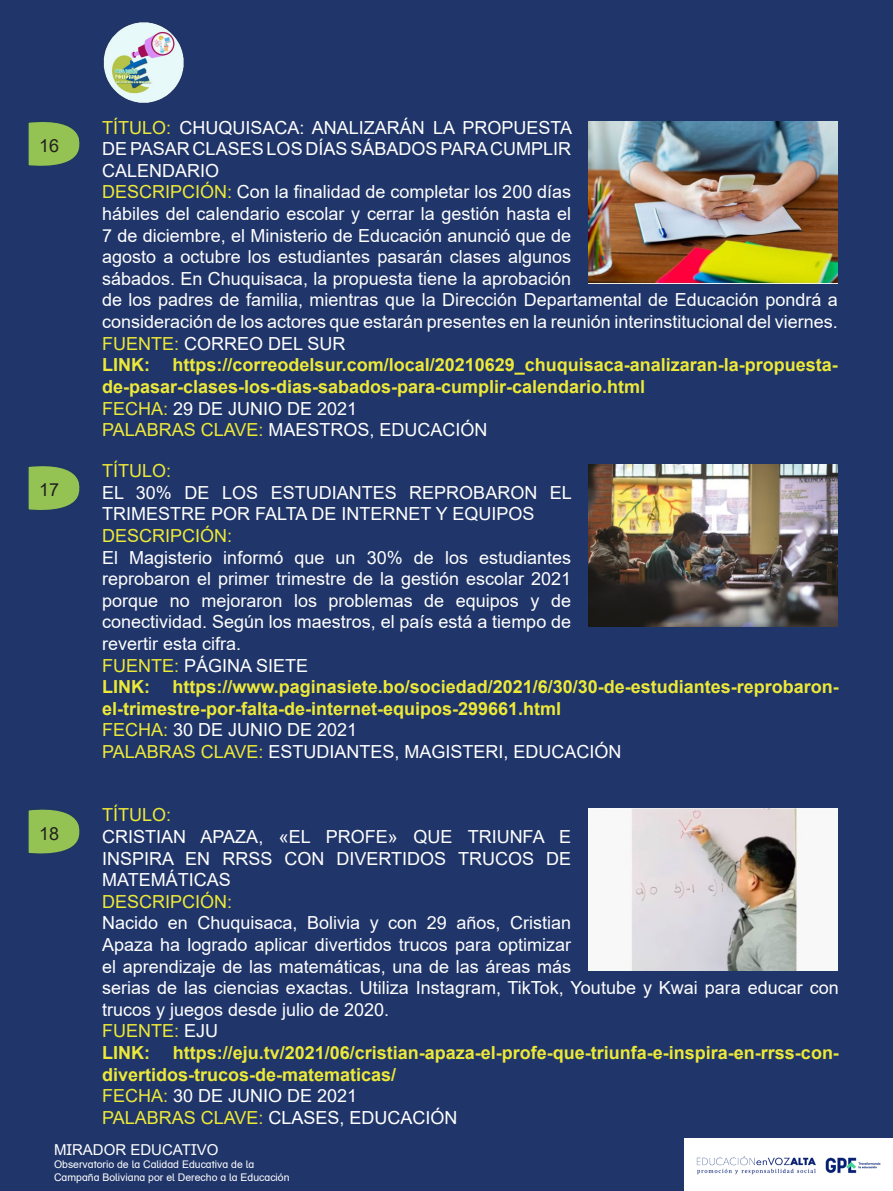
<style>
.page{position:relative;width:893px;height:1191px;background:#203569}
.page>*{position:absolute;margin:0;border:0;box-sizing:border-box;transform-origin:0 0}
.t1{font:18px/21.6px "Arial";color:#fff;text-align:justify}
.t2{font:700 18px/21.6px "Arial";color:#ede938}
.t3{font:18px "Arial";color:#ede938}
.t4{font:18px "Arial";color:#231f20}
.t5{font:15px "Arial";color:#fff}
.t6{font:10.5px "Arial";color:#fff}
.s1{color:#ede938}
.s2{color:#fff}
</style>
<div class="page">
<img style="left:103px;top:22px;width:81px;height:81px">
<svg style="left:28px;top:122px;width:52px;height:44px;background:#81ad55"></svg>
<svg style="left:28px;top:466px;width:52px;height:44px;background:#81ad55"></svg>
<svg style="left:28px;top:809px;width:52px;height:45px;background:#7faa56"></svg>
<img style="left:588px;top:122px;width:250px;height:161px">
<img style="left:588px;top:465px;width:250px;height:161px">
<img style="left:588px;top:809px;width:250px;height:162px">
<img style="left:685px;top:1138px;width:208px;height:52px">
<p class="t4" style="left:39px;top:133px;width:22px">16</p>
<p class="t4" style="left:39px;top:477px;width:22px">17</p>
<p class="t1" style="left:102px;top:116px;width:472px"><span class="s1">TÍTULO:</span> CHUQUISACA: ANALIZARÁN LA PROPUESTA DE PASAR CLASES LOS DÍAS SÁBADOS PARA CUMPLIR CALENDARIO</p>
<p class="t1" style="left:102px;top:181px;width:737px;text-align:left"><span class="s1">DESCRIPCIÓN:</span> Con la finalidad de completar los 200 días<br>hábiles del calendario escolar y cerrar la gestión hasta el<br>7 de diciembre, el Ministerio de Educación anunció que de<br>agosto a octubre los estudiantes pasarán clases algunos<br>sábados. En Chuquisaca, la propuesta tiene la aprobación<br>de los padres de familia, mientras que la Dirección Departamental de Educación pondrá a consideración de los actores que estarán presentes en la reunión interinstitucional del viernes.</p>
<p class="t1" style="left:102px;top:332px;width:245px"><span class="s1">FUENTE:</span> CORREO DEL SUR</p>
<p class="t2" style="left:102px;top:354px;width:49px">LINK:</p>
<p class="t2" style="left:102px;top:354px;width:737px;text-indent:71px">https://correodelsur.com/local/20210629_chuquisaca-analizaran-la-propuesta&shy;de-pasar-clases-los-dias-sabados-para-cumplir-calendario.html</p>
<p class="t1" style="left:102px;top:397px;width:257px"><span class="s1">FECHA:</span> 29 DE JUNIO DE 2021</p>
<p class="t1" style="left:102px;top:419px;width:387px"><span class="s1">PALABRAS CLAVE:</span> MAESTROS, EDUCACIÓN</p>
<p class="t3" style="left:102px;top:458px;width:71px">TÍTULO:</p>
<p class="t1" style="left:102px;top:481px;width:471px">EL 30% DE LOS ESTUDIANTES REPROBARON EL<br>TRIMESTRE POR FALTA DE INTERNET Y EQUIPOS</p>
<p class="t3" style="left:102px;top:523px;width:132px">DESCRIPCIÓN:</p>
<p class="t1" style="left:102px;top:546px;width:471px">El Magisterio informó que un 30% de los estudiantes reprobaron el primer trimestre de la gestión escolar 2021 porque no mejoraron los problemas de equipos y de conectividad. Según los maestros, el país está a tiempo de revertir esta cifra.</p>
<p class="t1" style="left:102px;top:654px;width:208px"><span class="s1">FUENTE:</span> PÁGINA SIETE</p>
<p class="t2" style="left:102px;top:676px;width:738px">LINK: https://www.paginasiete.bo/sociedad/2021/6/30/30-de-estudiantes-reprobaron&shy;el-trimestre-por-falta-de-internet-equipos-299661.html</p>
<p class="t1" style="left:102px;top:719px;width:257px"><span class="s1">FECHA:</span> 30 DE JUNIO DE 2021</p>
<p class="t1" style="left:102px;top:740px;width:521px"><span class="s1">PALABRAS CLAVE:</span> ESTUDIANTES, MAGISTERI, EDUCACIÓN</p>
<p class="t3" style="left:102px;top:802px;width:71px">TÍTULO:</p>
<p class="t1" style="left:102px;top:825px;width:471px">CRISTIAN APAZA, «EL PROFE» QUE TRIUNFA E INSPIRA EN RRSS CON DIVERTIDOS TRUCOS DE MATEMÁTICAS</p>
<p class="t3" style="left:102px;top:889px;width:132px">DESCRIPCIÓN:</p>
<p class="t1" style="left:102px;top:912px;width:738px;text-align:left">Nacido en Chuquisaca, Bolivia y con 29 años, Cristian<br>Apaza ha logrado aplicar divertidos trucos para optimizar<br>el aprendizaje de las matemáticas, una de las áreas más<br>serias de las ciencias exactas. Utiliza Instagram, TikTok, Youtube y Kwai para educar con trucos y juegos desde julio de 2020.</p>
<p class="t3" style="left:102px;top:1018px;width:118px">FUENTE: <span class="s2">EJU</span></p>
<p class="t2" style="left:102px;top:1042px;width:49px">LINK:</p>
<p class="t4" style="left:39px;top:821px;width:22px">18</p>
<p class="t2" style="left:102px;top:1042px;width:738px;text-indent:71px">https://eju.tv/2021/06/cristian-apaza-el-profe-que-triunfa-e-inspira-en-rrss-con&shy;divertidos-trucos-de-matematicas/</p>
<p class="t1" style="left:102px;top:1085px;width:257px"><span class="s1">FECHA:</span> 30 DE JUNIO DE 2021</p>
<p class="t1" style="left:102px;top:1106px;width:357px"><span class="s1">PALABRAS CLAVE:</span> CLASES, EDUCACIÓN</p>
<p class="t5" style="left:54px;top:1139px;width:166px">MIRADOR EDUCATIVO</p>
<p class="t6" style="left:54px;top:1157px;width:202px">Observatorio de la Calidad Educativa de la</p>
<p class="t6" style="left:54px;top:1169px;width:237px">Campaña Boliviana por el Derecho a la Educación</p>
</div>
